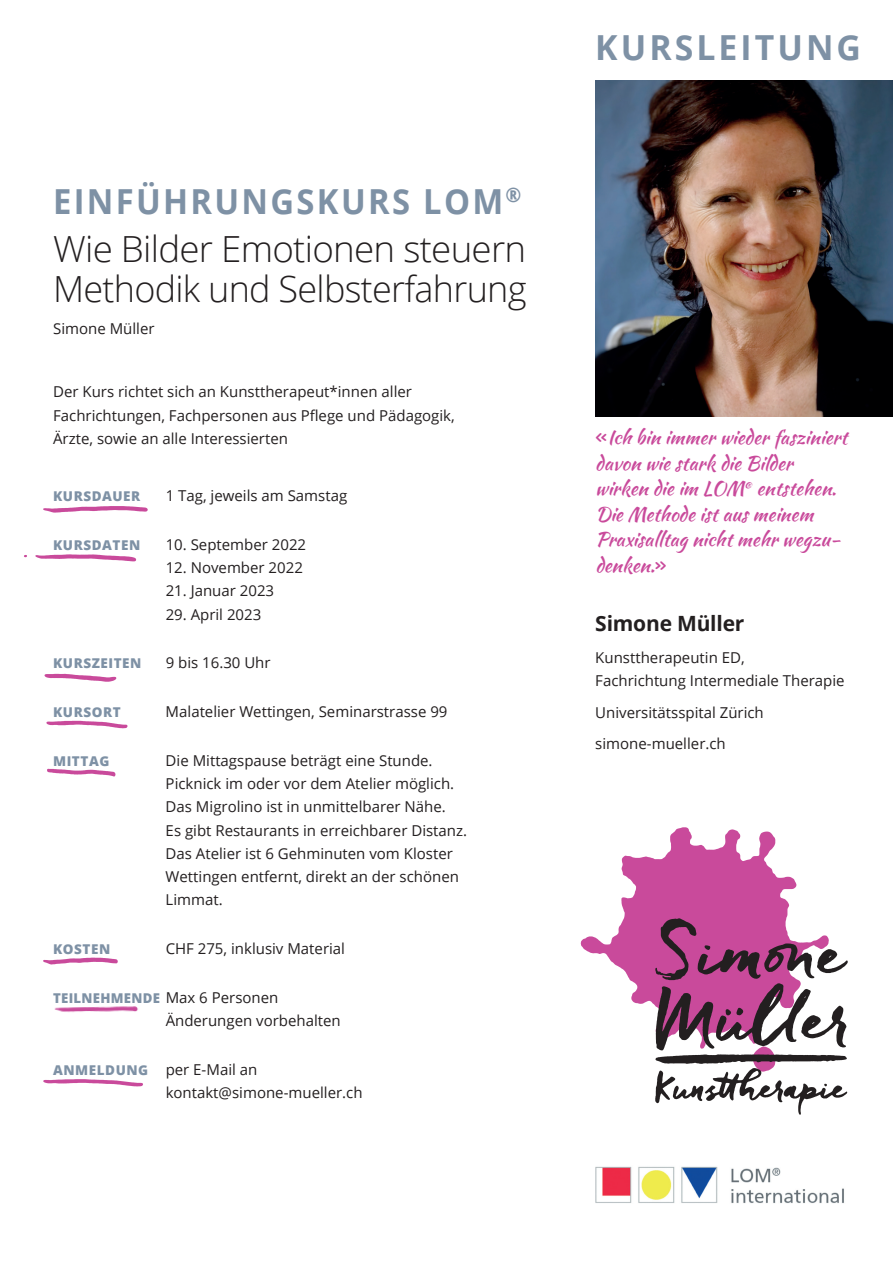
<style>
.page{position:relative;width:893px;height:1263px;background:#fff}
.page>*{position:absolute;margin:0;border:0;box-sizing:border-box;transform-origin:0 0}
.t1{font:300 36px/40px "Open Sans";letter-spacing:-.02em;color:#231f20}
.t2{font:700 34.5px "Open Sans";letter-spacing:.07em;color:#7e91a5;scale:.95 1}
.t3{font:700 34.5px "Open Sans";letter-spacing:.09em;color:#7e91a5}
.t4{font:700 21px "Open Sans";letter-spacing:-.01em;color:#231f20}
.t5{font:19.5px/25.5px "Kaushan Script";color:#c94a9b}
.t6{font:15px/23.2px "Open Sans";color:#231f20}
.t7{font:800 13.5px "Open Sans";letter-spacing:.04em;color:#7e91a5}
.t8{font:800 13.5px "Open Sans";letter-spacing:.02em;color:#7e91a5}
.s1{font-weight:400;font-size:15px;color:#231f20}
.s2{font-weight:800;font-size:13.5px;color:#7e91a5}
.s3{font-family:"Chalkboard"}
</style>
<div class="page">
<img style="left:595px;top:81px;width:298px;height:336px">
<img style="left:580px;top:827px;width:217px;height:178px">
<img style="left:654px;top:918px;width:194px;height:197px">
<img style="left:595px;top:1166px;width:249px;height:37px">
<img style="left:43px;top:506px;width:105px;height:7px">
<img style="left:24px;top:554px;width:113px;height:8px">
<img style="left:44px;top:673px;width:73px;height:9px">
<img style="left:46px;top:720px;width:82px;height:9px">
<img style="left:47px;top:768px;width:69px;height:9px">
<img style="left:43px;top:957px;width:75px;height:8px">
<img style="left:54px;top:1006px;width:84px;height:6px">
<img style="left:43px;top:1079px;width:100px;height:8px">
<h2 class="t2" style="left:53px;top:177px;width:494px">EINFÜHRUNGSKURS LOM<sup>®</sup></h2>
<h1 class="t1" style="left:53px;top:228px;width:475px">Wie Bilder Emotionen steuern<br>Methodik und Selbsterfahrung</h1>
<p class="t6" style="left:53px;top:316px;width:103px">Simone Müller</p>
<p class="t6" style="left:53px;top:380px;width:403px">Der Kurs richtet sich an Kunsttherapeut*innen aller<br>Fachrichtungen, Fachpersonen aus Pflege und Pädagogik,<br>Ärzte, sowie an alle Interessierten</p>
<p class="t7" style="left:53px;top:486px;width:89px">KURSDAUER</p>
<p class="t6" style="left:166px;top:484px;width:183px">1 Tag, jeweils am Samstag</p>
<p class="t7" style="left:53px;top:535px;width:89px">KURSDATEN</p>
<p class="t6" style="left:166px;top:532px;width:142px">10. September 2022</p>
<p class="t6" style="left:166px;top:556px;width:139px">12. November 2022</p>
<p class="t6" style="left:166px;top:579px;width:110px">21. Januar 2023</p>
<p class="t6" style="left:166px;top:602px;width:97px">29. April 2023</p>
<p class="t7" style="left:53px;top:653px;width:90px">KURSZEITEN</p>
<p class="t6" style="left:166px;top:651px;width:106px">9 bis 16.30 Uhr</p>
<p class="t7" style="left:53px;top:702px;width:69px">KURSORT</p>
<p class="t6" style="left:166px;top:700px;width:283px">Malatelier Wettingen, Seminarstrasse 99</p>
<p class="t7" style="left:53px;top:751px;width:58px">MITTAG</p>
<p class="t6" style="left:166px;top:748px;width:303px">Die Mittagspause beträgt eine Stunde.<br>Picknick im oder vor dem Atelier möglich.<br>Das Migrolino ist in unmittelbarer Nähe.<br>Es gibt Restaurants in erreichbarer Distanz.<br>Das Atelier ist 6 Gehminuten vom Kloster Wettingen entfernt, direkt an der schönen Limmat.</p>
<p class="t7" style="left:53px;top:939px;width:59px">KOSTEN</p>
<p class="t6" style="left:166px;top:937px;width:181px">CHF 275, inklusiv Material</p>
<p class="t8" style="left:53px;top:988px;width:227px">TEILNEHMENDE <span class="s1">Max 6 Personen</span></p>
<p class="t6" style="left:166px;top:1009px;width:177px">Änderungen vorbehalten</p>
<p class="t6" style="left:166px;top:1057px;width:198px;text-indent:-113px"><span class="s2">ANMELDUNG</span> per E-Mail an kontakt@simone-mueller.ch</p>
<h2 class="t3" style="left:595px;top:24px;width:267px">KURSLEITUNG</h2>
<h3 class="t5" style="left:595px;top:424px;width:253px"><span class="s3">«</span>Ich bin immer wieder fasziniert davon wie stark die Bilder wirken die im LOM<sup>®</sup> entstehen.<br>Die Methode ist aus meinem<br>Praxisalltag nicht mehr wegzu&shy;denken.<span class="s3">»</span></h3>
<h3 class="t4" style="left:595px;top:608px;width:151px">Simone Müller</h3>
<p class="t6" style="left:595px;top:645px;width:251px">Kunsttherapeutin ED,<br>Fachrichtung Intermediale Therapie</p>
<p class="t6" style="left:595px;top:696px;width:170px;line-height:31.8px">Universitätsspital Zürich simone-mueller.ch</p>
</div>
